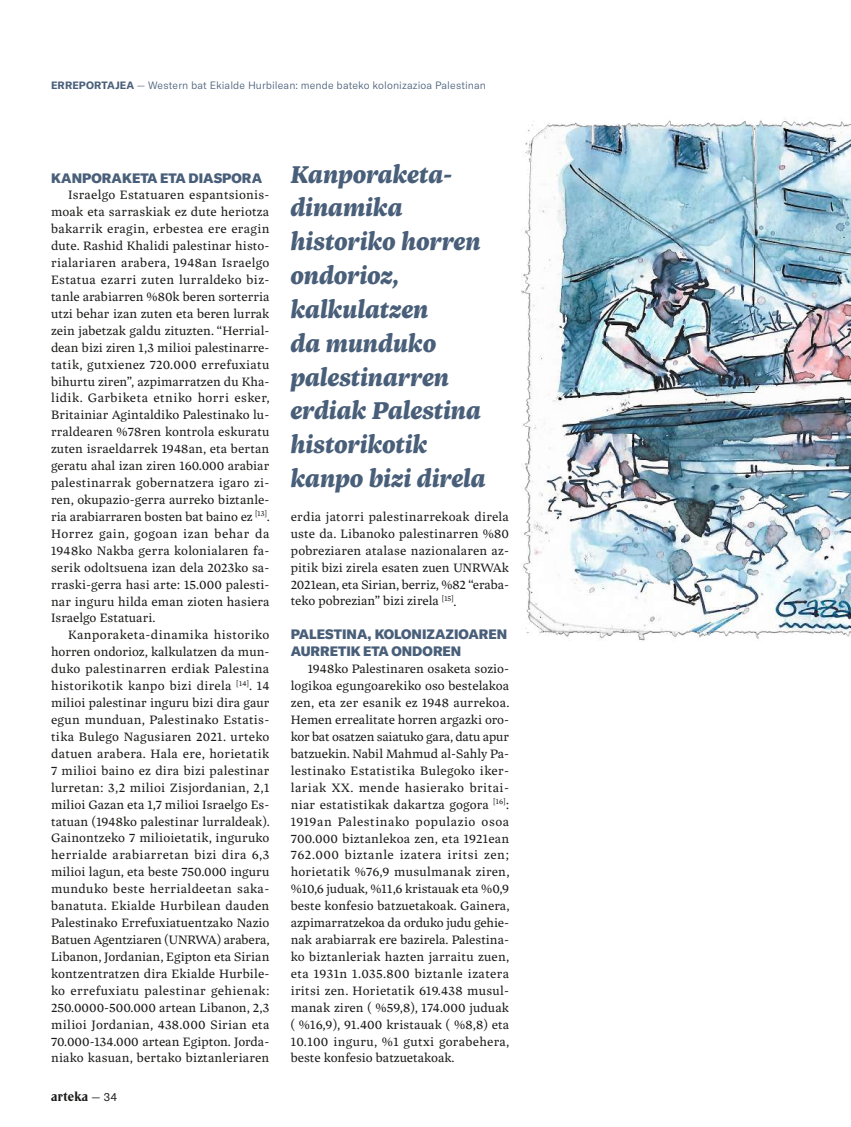
<style>
.page{position:relative;width:851px;height:1127px;background:#fff}
.page>*{position:absolute;margin:0;border:0;box-sizing:border-box;transform-origin:0 0}
.t1{font:italic 900 27px/33.9px "Inka B Text";letter-spacing:-.005em;color:#495f79}
.t2{font:13.5px/17px "Inka B Text";color:#1b1b1a;text-align:justify}
.t3{font:900 13.5px/17px "GT America";color:#495f79}
.t4{font:13.5px "Eksell Display Small";letter-spacing:.025em;color:#1b1b1a}
.t5{font:300 10.5px "GT America";letter-spacing:.01em;color:#495f79}
.s1{font-weight:700}
.s2{font-family:"GT America";font-size:11.25px}
</style>
<div class="page">
<img style="left:521px;top:117px;width:329px;height:524px">
<p class="t5" style="left:51px;top:79px;width:436px"><span class="s1">ERREPORTAJEA</span> — Western bat Ekialde Hurbilean: mende bateko kolonizazioa Palestinan</p>
<p class="t3" style="left:51px;top:169px;width:212px">KANPORAKETA ETA DIASPORA</p>
<p class="t2" style="left:51px;top:187px;width:220px;text-indent:17px">Israelgo Estatuaren espantsionis&shy;moak eta sarraskiak ez dute heriotza bakarrik eragin, erbestea ere eragin dute. Rashid Khalidi palestinar histo&shy;rialariaren arabera, 1948an Israelgo Estatua ezarri zuten lurraldeko biz&shy;tanle arabiarren %80k beren sorterria utzi behar izan zuten eta beren lurrak zein jabetzak galdu zituzten. “Herrial&shy;dean bizi ziren 1,3 milioi palestinarre&shy;tatik, gutxienez 720.000 errefuxiatu bihurtu ziren”, azpimarratzen du Kha&shy;lidik. Garbiketa etniko horri esker, Britainiar Agintaldiko Palestinako lu&shy;rraldearen %78ren kontrola eskuratu zuten israeldarrek 1948an, eta bertan geratu ahal izan ziren 160.000 arabiar palestinarrak gobernatzera igaro zi&shy;ren, okupazio-gerra aurreko biztanle&shy;ria arabiarraren bosten bat baino ez <sup>[13]</sup>.<br>Horrez gain, gogoan izan behar da 1948ko Nakba gerra kolonialaren fa&shy;serik odoltsuena izan dela 2023ko sa&shy;rraski-gerra hasi arte: 15.000 palesti&shy;nar inguru hilda eman zioten hasiera Israelgo Estatuari.</p>
<p class="t2" style="left:51px;top:627px;width:220px;text-indent:17px">Kanporaketa-dinamika historiko horren ondorioz, kalkulatzen da mun&shy;duko palestinarren erdiak Palestina historikotik kanpo bizi direla <sup>[14]</sup>. 14 milioi palestinar inguru bizi dira gaur egun munduan, Palestinako Estatis&shy;tika Bulego Nagusiaren 2021. urteko datuen arabera. Hala ere, horietatik 7 milioi baino ez dira bizi palestinar lurretan: 3,2 milioi Zisjordanian, 2,1 milioi Gazan eta 1,7 milioi Israelgo Es&shy;tatuan (1948ko palestinar lurraldeak).<br>Gainontzeko 7 milioietatik, inguruko herrialde arabiarretan bizi dira 6,3 milioi lagun, eta beste 750.000 inguru munduko beste herrialdeetan saka&shy;banatuta. Ekialde Hurbilean dauden Palestinako Errefuxiatuentzako Nazio Batuen Agentziaren (UNRWA) arabera, Libanon, Jordanian, Egipton eta Sirian kontzentratzen dira Ekialde Hurbile&shy;ko errefuxiatu palestinar gehienak:<br>250.0000-500.000 artean Libanon, 2,3 milioi Jordanian, 438.000 Sirian eta 70.000-134.000 artean Egipton. Jorda&shy;niako kasuan, bertako biztanleriaren</p>
<p class="t4" style="left:51px;top:1088px;width:67px">arteka <span class="s2">— 34</span></p>
<h1 class="t1" style="left:291px;top:157px;width:197px">Kanporaketa&shy;dinamika historiko horren ondorioz, kalkulatzen<br>da munduko palestinarren erdiak Palestina historikotik kanpo bizi direla</h1>
<p class="t2" style="left:291px;top:508px;width:220px">erdia jatorri palestinarrekoak direla uste da. Libanoko palestinarren %80 pobreziaren atalase nazionalaren az&shy;pitik bizi zirela esaten zuen UNRWAk 2021ean, eta Sirian, berriz, %82 “eraba&shy;teko pobrezian” bizi zirela <sup>[15]</sup>.</p>
<p class="t3" style="left:291px;top:626px;width:218px">PALESTINA, KOLONIZAZIOAREN<br>AURRETIK ETA ONDOREN</p>
<p class="t2" style="left:291px;top:660px;width:220px;text-indent:17px">1948ko Palestinaren osaketa sozio&shy;logikoa egungoarekiko oso bestelakoa zen, eta zer esanik ez 1948 aurrekoa.<br>Hemen errealitate horren argazki oro&shy;kor bat osatzen saiatuko gara, datu apur batzuekin. Nabil Mahmud al-Sahly Pa&shy;lestinako Estatistika Bulegoko iker&shy;lariak XX. mende hasierako britai&shy;niar estatistikak dakartza gogora <sup>[16]</sup>:<br>1919an Palestinako populazio osoa 700.000 biztanlekoa zen, eta 1921ean 762.000 biztanle izatera iritsi zen; horietatik %76,9 musulmanak ziren, %10,6 juduak, %11,6 kristauak eta %0,9 beste konfesio batzuetakoak. Gainera, azpimarratzekoa da orduko judu gehie&shy;nak arabiarrak ere bazirela. Palestina&shy;ko biztanleriak hazten jarraitu zuen, eta 1931n 1.035.800 biztanle izatera iritsi zen. Horietatik 619.438 musul&shy;manak ziren ( %59,8), 174.000 juduak ( %16,9), 91.400 kristauak ( %8,8) eta 10.100 inguru, %1 gutxi gorabehera, beste konfesio batzuetakoak.</p>
</div>
